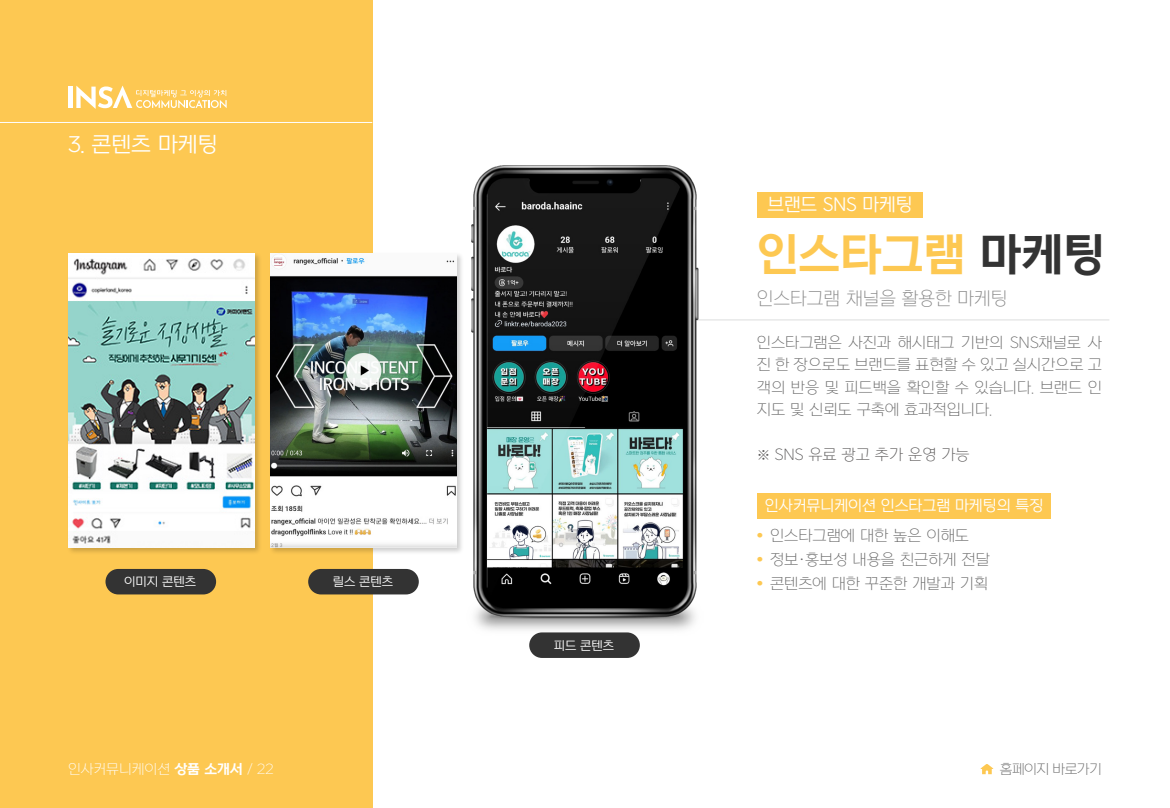
<style>
.page{position:relative;width:1170px;height:808px;background:#fff}
.page>*{position:absolute;margin:0;border:0;box-sizing:border-box;transform-origin:0 0}
.t1{font:45px "NEXON Lv 1 Gothic OTF Bold";color:#fdc852}
.t2{font:21px "NEXON Lv 1 Gothic OTF Regular";color:#fff}
.t3{font:18px "NEXON Lv 1 Gothic OTF Light";color:#888}
.t4{font:18px "NEXON Lv 1 Gothic OTF Regular";color:#fff}
.t5{font:15px/22.5px "NEXON Lv 1 Gothic OTF Light";color:#666;text-align:justify}
.t6{font:15px "NEXON Lv 1 Gothic OTF Regular";color:#fff}
.t7{font:15px "NEXON Lv 1 Gothic OTF Light";color:#595757}
.t8{font:13.5px "NEXON Lv 1 Gothic OTF Light";color:#fff}
.t9{font:13.5px "NEXON Lv 1 Gothic OTF Light";letter-spacing:-.04em;color:#666}
.t10{font:12px "NEXON Lv 1 Gothic OTF Regular";color:#fff}
.t11{font:6px "NEXON Lv 2 Gothic OTF Light";color:#fdc852;scale:1.05 1}
.s1{color:#333}
.s2{font-family:"Noto Sans CJ Kkr";font-size:13.5px}
.s3{font-family:"NEXON Lv 1 Gothic OTF Bold"}
</style>
<div class="page">
<div style="left:0;top:0;width:372px;height:808px;background:#fdc852"></div>
<hr style="left:68px;top:87px;width:4px;height:21px;background:#fff">
<svg style="left:76px;top:86px;width:151px;height:23px"></svg>
<hr style="left:0;top:122px;width:372px;height:1px;background:#fff">
<svg style="left:980px;top:764px;width:13px;height:10px"></svg>
<hr style="left:585px;top:320px;width:524px;height:1px;background:#dcdddd">
<div style="left:757px;top:493px;width:293px;height:26px;background:#fdc852"></div>
<div style="left:756px;top:192px;width:166px;height:26px;background:#fdc852"></div>
<img style="left:471px;top:166px;width:232px;height:471px">
<div style="left:268px;top:252px;width:197px;height:303px;background:#000;opacity:.2"></div>
<img style="left:270px;top:253px;width:187px;height:294px">
<div style="left:66px;top:252px;width:197px;height:303px;background:#000;opacity:.2"></div>
<img style="left:68px;top:253px;width:187px;height:294px">
<div style="left:529px;top:632px;width:110px;height:26px;background:#333;border-radius:13px"></div>
<div style="left:105px;top:569px;width:111px;height:25px;background:#333;border-radius:13px"></div>
<div style="left:308px;top:569px;width:111px;height:25px;background:#333;border-radius:13px"></div>
<h2 class="t2" style="left:68px;top:133px;width:151px">3. 콘텐츠 마케팅</h2>
<p class="t10" style="left:124px;top:575px;width:73px">이미지 콘텐츠</p>
<p class="t10" style="left:332px;top:575px;width:62px">릴스 콘텐츠</p>
<p class="t10" style="left:553px;top:639px;width:62px">피드 콘텐츠</p>
<p class="t4" style="left:767px;top:195px;width:147px">브랜드 SNS 마케팅</p>
<h1 class="t1" style="left:756px;top:230px;width:349px">인스타그램 <span class="s1">마케팅</span></h1>
<p class="t3" style="left:756px;top:289px;width:252px">인스타그램 채널을 활용한 마케팅</p>
<p class="t5" style="left:756px;top:331px;width:346px">인스타그램은 사진과 해시태그 기반의 SNS채널로 사 진 한 장으로도 브랜드를 표현할 수 있고 실시간으로 고 객의 반응 및 피드백을 확인할 수 있습니다. 브랜드 인 지도 및 신뢰도 구축에 효과적입니다.</p>
<p class="t7" style="left:756px;top:447px;width:214px"><span class="s2">※</span> SNS 유료 광고 추가 운영 가능</p>
<p class="t6" style="left:764px;top:498px;width:280px">인사커뮤니케이션 인스타그램 마케팅의 특징</p>
<p class="t5" style="left:770px;top:524px;width:221px;line-height:24px;text-align:left">인스타그램에 대한 높은 이해도 정보·홍보성 내용을 친근하게 전달 콘텐츠에 대한 꾸준한 개발과 기획</p>
<p class="t11" style="left:757px;top:532px;width:7px">●</p>
<p class="t11" style="left:757px;top:556px;width:7px">●</p>
<p class="t11" style="left:757px;top:580px;width:7px">●</p>
<p class="t8" style="left:68px;top:761px;width:207px">인사커뮤니케이션 <span class="s3">상품 소개서</span> / 22</p>
<p class="t9" style="left:999px;top:761px;width:104px">홈페이지 바로가기</p>
</div>
